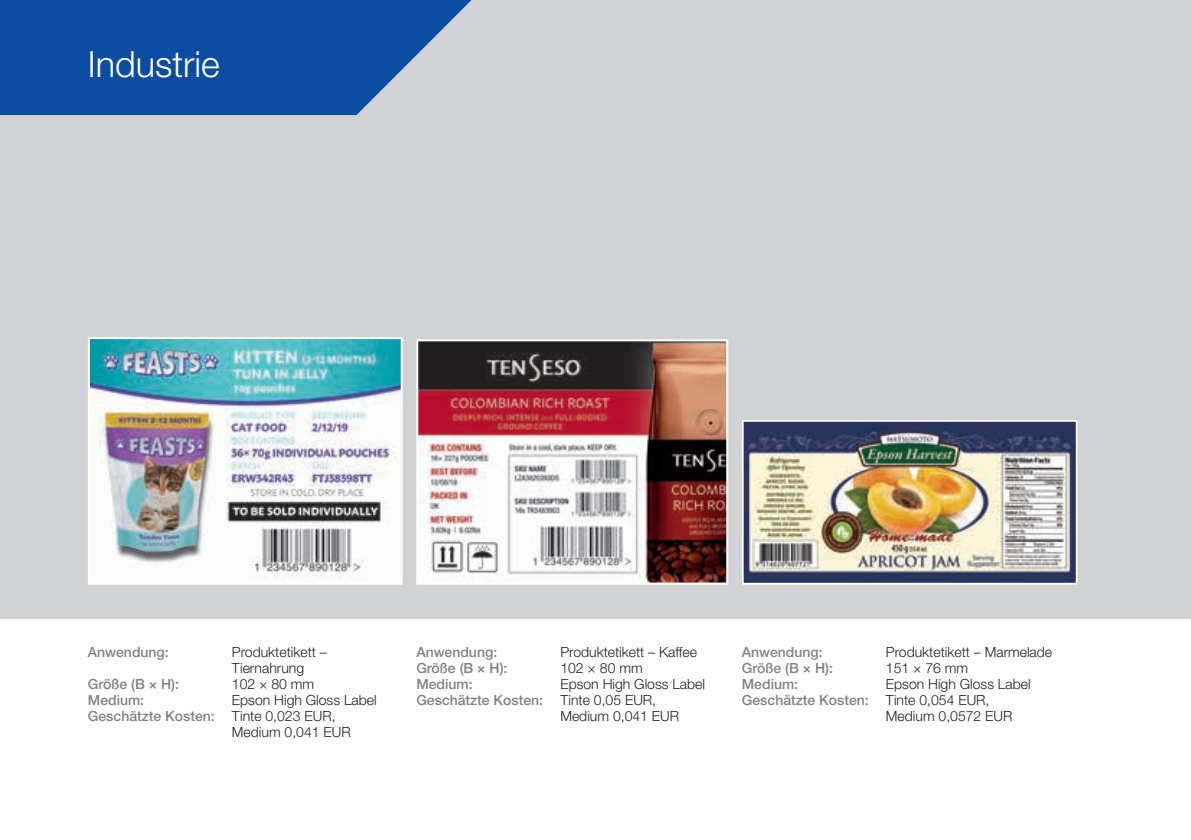
<style>
.page{position:relative;width:1191px;height:840px;background:#fff}
.page>*{position:absolute;margin:0;border:0;box-sizing:border-box;transform-origin:0 0}
.t1{font:300 36px "Helvetica Neue LT Pro";color:#fff}
.t2{font:300 14px/16px "Helvetica Neue LT Pro";color:#231f20}
.t3{font:500 14px "Helvetica Neue LT Pro";color:#828283}
.s1{font-weight:300;color:#231f20}
</style>
<div class="page">
<div style="left:0;top:0;width:1191px;height:618px;background:#d1d2d4"></div>
<img style="left:745px;top:423px;width:329px;height:158px">
<div style="left:742px;top:420px;width:335px;height:164px;border:2px solid #fff"></div>
<img style="left:91px;top:340px;width:309px;height:241px">
<div style="left:88px;top:337px;width:315px;height:247px;border:2px solid #fff"></div>
<img style="left:419px;top:342px;width:306px;height:239px">
<div style="left:416px;top:339px;width:312px;height:245px;border:2px solid #fff"></div>
<svg style="left:0;top:0;width:472px;height:115px;background:#255da7"></svg>
<h1 class="t1" style="left:88px;top:42px;width:133px">Industrie</h1>
<p class="t3" style="left:88px;top:643px;width:82px">Anwendung:</p>
<p class="t2" style="left:232px;top:643px;width:96px">Produktetikett –<br>Tiernahrung</p>
<p class="t3" style="left:88px;top:675px;width:93px">Größe (B × H):</p>
<p class="t2" style="left:232px;top:675px;width:84px">102 × 80 mm</p>
<p class="t3" style="left:88px;top:691px;width:58px">Medium:</p>
<p class="t2" style="left:232px;top:691px;width:146px">Epson High Gloss Label</p>
<p class="t3" style="left:88px;top:707px;width:249px">Geschätzte Kosten: <span class="s1">Tinte 0,023 EUR,</span></p>
<p class="t2" style="left:232px;top:723px;width:120px">Medium 0,041 EUR</p>
<p class="t3" style="left:416px;top:643px;width:82px">Anwendung:</p>
<p class="t2" style="left:560px;top:643px;width:138px">Produktetikett – Kaffee</p>
<p class="t3" style="left:416px;top:659px;width:93px">Größe (B × H):</p>
<p class="t2" style="left:560px;top:659px;width:84px">102 × 80 mm</p>
<p class="t3" style="left:416px;top:675px;width:58px">Medium:</p>
<p class="t2" style="left:560px;top:675px;width:146px">Epson High Gloss Label</p>
<p class="t3" style="left:416px;top:691px;width:241px">Geschätzte Kosten: <span class="s1">Tinte 0,05 EUR,</span></p>
<p class="t2" style="left:560px;top:707px;width:120px">Medium 0,041 EUR</p>
<p class="t3" style="left:742px;top:643px;width:82px">Anwendung:</p>
<p class="t2" style="left:886px;top:643px;width:168px">Produktetikett – Marmelade</p>
<p class="t3" style="left:742px;top:659px;width:93px">Größe (B × H):</p>
<p class="t2" style="left:886px;top:659px;width:84px">151 × 76 mm</p>
<p class="t3" style="left:742px;top:675px;width:58px">Medium:</p>
<p class="t2" style="left:886px;top:675px;width:146px">Epson High Gloss Label</p>
<p class="t3" style="left:742px;top:691px;width:249px">Geschätzte Kosten: <span class="s1">Tinte 0,054 EUR,</span></p>
<p class="t2" style="left:886px;top:707px;width:128px">Medium 0,0572 EUR</p>
</div>
